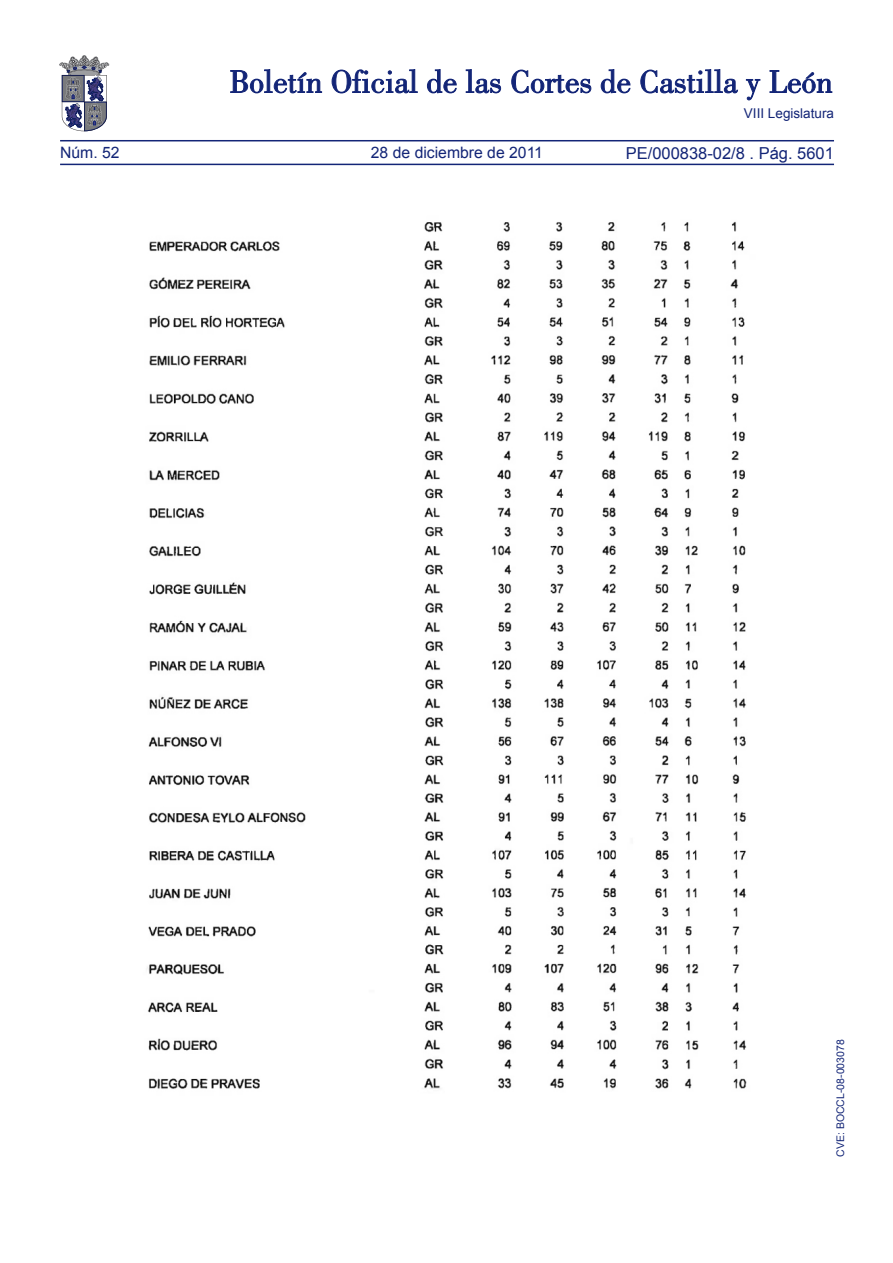
<style>
.page{position:relative;width:893px;height:1263px;background:#fff}
.page>*{position:absolute;margin:0;border:0;box-sizing:border-box;transform-origin:0 0}
.t1{font:16.5px "Arial";color:#132577}
.t2{font:15.75px "Arial";color:#132577}
.t3{font:13.5px "Arial";color:#132577}
.TEXTO_NORMAL{font:10.5px "Arial";color:#132577}
</style>
<div class="page">
<hr style="left:60px;top:164px;width:774px;height:1px;background:#132577">
<hr style="left:60px;top:140px;width:774px;height:1px;background:#132577">
<svg style="left:230px;top:69px;width:92px;height:24px"></svg>
<svg style="left:332px;top:69px;width:86px;height:24px"></svg>
<svg style="left:427px;top:69px;width:30px;height:24px"></svg>
<svg style="left:466px;top:69px;width:35px;height:24px"></svg>
<svg style="left:511px;top:70px;width:80px;height:23px"></svg>
<svg style="left:601px;top:69px;width:29px;height:24px"></svg>
<svg style="left:640px;top:69px;width:98px;height:24px"></svg>
<svg style="left:746px;top:79px;width:14px;height:21px"></svg>
<svg style="left:770px;top:70px;width:62px;height:23px"></svg>
<svg style="left:60px;top:55px;width:49px;height:76px"></svg>
<img style="left:147px;top:221px;width:600px;height:869px">
<p class="t2" style="left:60px;top:142px;width:61px">Núm. 52</p>
<p class="t2" style="left:371px;top:142px;width:174px">28 de diciembre de 2011</p>
<p class="t3" style="left:744px;top:105px;width:92px">VIII Legislatura</p>
<p class="t1" style="left:626px;top:142px;width:210px">PE/000838-02/8 . Pág. 5601</p>
<p class="TEXTO_NORMAL" style="left:834px;top:1157px;width:119px;rotate:-90deg">CVE: BOCCL-08-003078</p>
</div>
